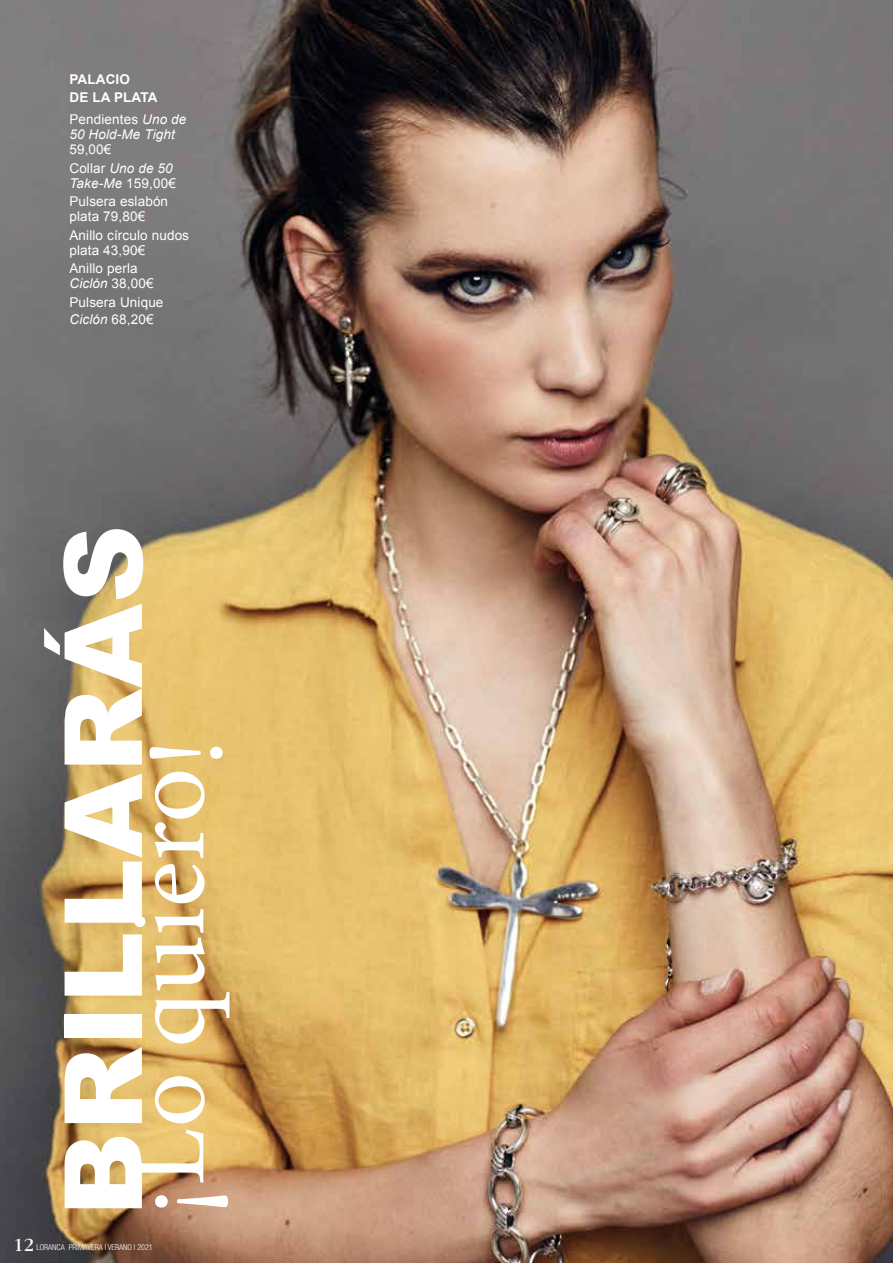
<style>
.page{position:relative;width:893px;height:1263px;background:#fff}
.page>*{position:absolute;margin:0;border:0;box-sizing:border-box;transform-origin:0 0}
.t1{font:108px "Minion Pro";color:#fff}
.t2{font:900 108px "Arial";letter-spacing:.005em;color:#fff}
.t3{font:19.5px "Garamond";color:#fff}
.t4{font:13.5px/18.6px "Arial";letter-spacing:.01em;color:#fff}
.t5{font:italic 13.5px/14.9px "Arial";letter-spacing:.01em;color:#fff}
.t6{font:700 13.5px/17.5px "Arial";letter-spacing:.01em;color:#fff}
.t7{font:300 condensed 8.1px "Helvetica Neue LT Pro";color:#fff}
.s1{font-style:normal}
.s2{font-style:italic}
</style>
<div class="page">
<img style="left:0;top:0;width:893px;height:1263px">
<p class="t6" style="left:69px;top:71px;width:90px">PALACIO<br>DE LA PLATA</p>
<p class="t5" style="left:69px;top:112px;width:118px"><span class="s1">Pendientes</span> Uno de<br>50 Hold-Me Tight</p>
<p class="t4" style="left:69px;top:140px;width:105px">59,00€<br>Collar <span class="s2">Uno de 50</span></p>
<p class="t4" style="left:69px;top:174px;width:108px"><span class="s2">Take-Me</span> 159,00€<br>Pulsera eslabón</p>
<p class="t4" style="left:69px;top:207px;width:121px">plata 79,80€<br>Anillo círculo nudos</p>
<p class="t4" style="left:69px;top:241px;width:77px">plata 43,90€<br>Anillo perla</p>
<p class="t4" style="left:69px;top:274px;width:96px;line-height:18.1px"><span class="s2">Ciclón</span> 38,00€<br>Pulsera Unique<br><span class="s2">Ciclón</span> 68,20€</p>
<h1 class="t2" style="left:25px;top:1216px;width:693px;rotate:-90deg">BRILLARÁS</h1>
<h1 class="t1" style="left:97px;top:1216px;width:480px;rotate:-90deg">¡Lo quiero!</h1>
<h2 class="t3" style="left:13px;top:1235px;width:22px">12</h2>
<p class="t7" style="left:36px;top:1242px;width:118px">LORANCA PRIMAVERA I VERANO I 2021</p>
</div>
